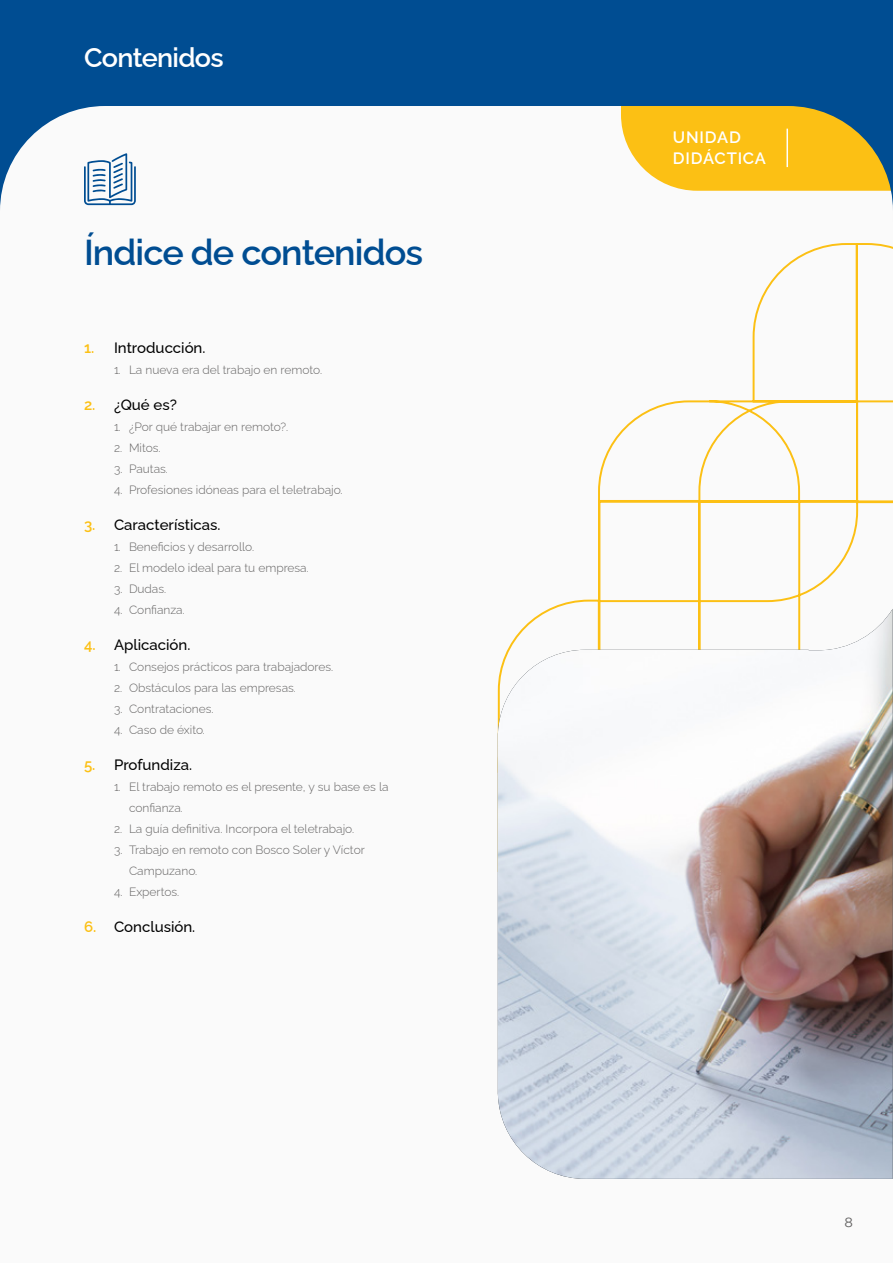
<style>
.page{position:relative;width:893px;height:1263px;background:#fafafa}
.page>*{position:absolute;margin:0;border:0;box-sizing:border-box;transform-origin:0 0}
.t1{font:600 36px "Raleway";letter-spacing:-.025em;color:#004d92}
.t2{font:600 27px "Raleway";letter-spacing:-.025em;color:#fff}
.t3{font:600 16.5px/21px "Raleway";letter-spacing:.05em;color:#fff}
.t4{font:500 15px "Raleway";color:#000}
.t5{font:13.5px "Gotham";color:#646363}
.t6{font:300 12px/21px "Raleway";color:#646363}
.s1{font-weight:600;color:#fcc014}
</style>
<div class="page">
<svg style="left:0;top:0;width:893px;height:209px;fill:#004d92"></svg>
<svg style="left:84px;top:153px;width:52px;height:52px"></svg>
<svg style="left:497px;top:243px;width:396px;height:630px"></svg>
<img style="left:498px;top:609px;width:395px;height:570px">
<h2 class="t2" style="left:84px;top:36px;width:141px">Contenidos</h2>
<h1 class="t1" style="left:84px;top:223px;width:341px">Índice de contenidos</h1>
<p class="t4" style="left:84px;top:336px;width:123px"><span class="s1">1.</span> Introducción.</p>
<p class="t6" style="left:114px;top:358px;width:210px">1. La nueva era del trabajo en remoto.</p>
<p class="t4" style="left:84px;top:393px;width:94px"><span class="s1">2.</span> ¿Qué es?</p>
<p class="t6" style="left:114px;top:415px;width:176px">1. ¿Por qué trabajar en remoto?.</p>
<p class="t6" style="left:114px;top:436px;width:48px">2. Mitos.</p>
<p class="t6" style="left:114px;top:457px;width:56px">3. Pautas.</p>
<p class="t6" style="left:114px;top:478px;width:230px">4. Profesiones idóneas para el teletrabajo.</p>
<p class="t4" style="left:84px;top:513px;width:138px"><span class="s1">3.</span> Características.</p>
<p class="t6" style="left:114px;top:535px;width:142px">1. Beneficios y desarrollo.</p>
<p class="t6" style="left:114px;top:556px;width:196px">2. El modelo ideal para tu empresa.</p>
<p class="t6" style="left:114px;top:577px;width:54px">3. Dudas.</p>
<p class="t6" style="left:114px;top:598px;width:72px">4. Confianza.</p>
<p class="t4" style="left:84px;top:633px;width:108px"><span class="s1">4.</span> Aplicación.</p>
<p class="t6" style="left:114px;top:655px;width:221px">1. Consejos prácticos para trabajadores.</p>
<p class="t6" style="left:114px;top:676px;width:184px">2. Obstáculos para las empresas.</p>
<p class="t6" style="left:114px;top:697px;width:101px">3. Contrataciones.</p>
<p class="t6" style="left:114px;top:718px;width:93px">4. Caso de éxito.</p>
<p class="t4" style="left:84px;top:753px;width:110px"><span class="s1">5.</span> Profundiza.</p>
<p class="t6" style="left:129px;top:775px;width:261px;text-indent:-15px">1. El trabajo remoto es el presente, y su base es la confianza.</p>
<p class="t6" style="left:114px;top:817px;width:242px">2. La guía definitiva. Incorpora el teletrabajo.</p>
<p class="t6" style="left:129px;top:838px;width:237px;text-indent:-15px">3. Trabajo en remoto con Bosco Soler y Víctor<br>Campuzano.</p>
<p class="t6" style="left:114px;top:880px;width:67px">4. Expertos.</p>
<p class="t4" style="left:84px;top:915px;width:113px"><span class="s1">6.</span> Conclusión.</p>
<h3 class="t3" style="left:673px;top:125px;width:95px">UNIDAD<br>DIDÁCTICA</h3>
<p class="t5" style="left:845px;top:1215px;width:10px">8</p>
</div>
